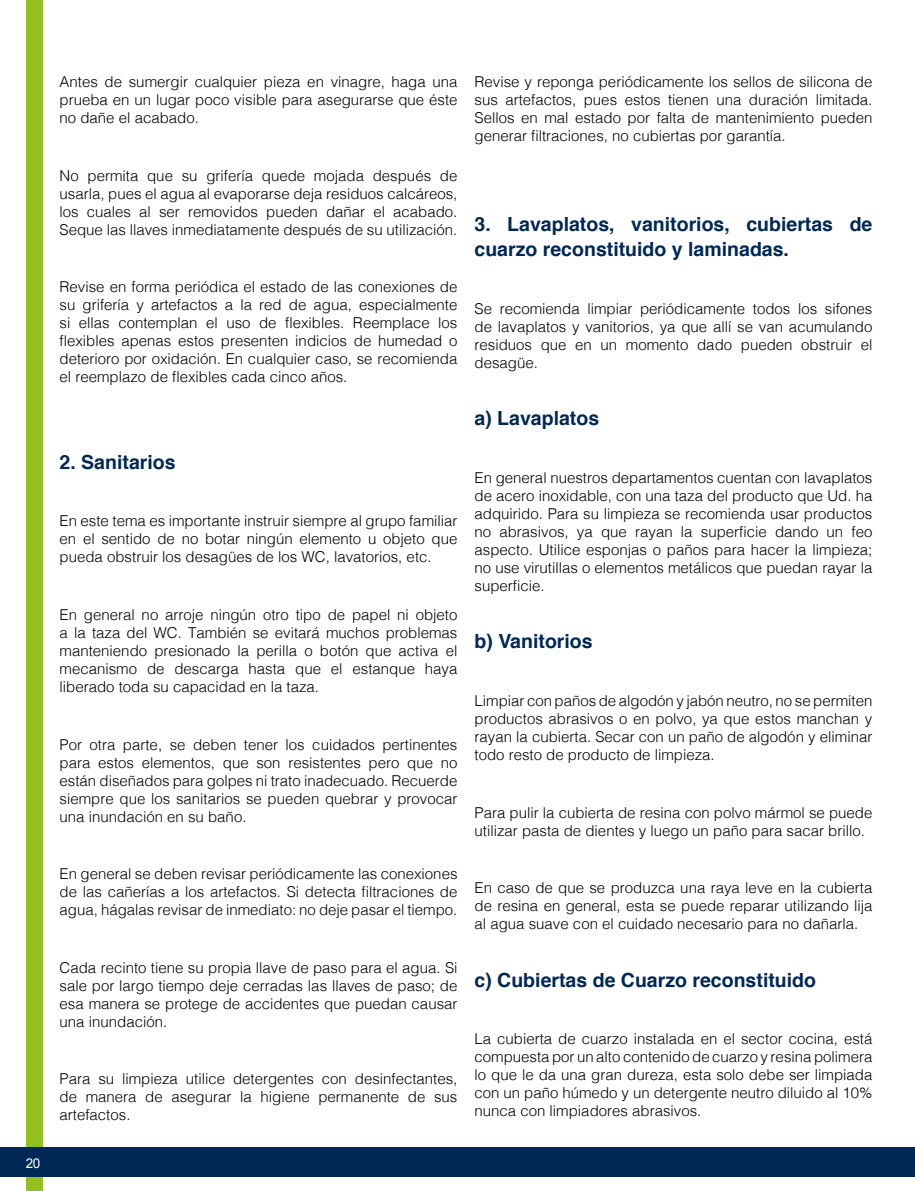
<style>
.page{position:relative;width:915px;height:1191px;background:#fff}
.page>*{position:absolute;margin:0;border:0;box-sizing:border-box;transform-origin:0 0}
.t1{font:700 19.5px/25.5px "Helvetica";color:#002856}
.t2{font:300 15px/18px "Helvetica";color:#000;text-align:justify}
.t3{font:13.5px "Arial";color:#fff}
</style>
<div class="page">
<div style="left:26px;top:0;width:17px;height:1191px;background:#92c020"></div>
<div style="left:0;top:1147px;width:914px;height:29px;background:#002856"></div>
<p class="t3" style="left:26px;top:1154px;width:16px">20</p>
<p class="t2" style="left:60px;top:72px;width:399px">Antes de sumergir cualquier pieza en vinagre, haga una prueba en un lugar poco visible para asegurarse que éste no dañe el acabado.</p>
<p class="t2" style="left:60px;top:165px;width:399px">No permita que su grifería quede mojada después de usarla, pues el agua al evaporarse deja residuos calcáreos, los cuales al ser removidos pueden dañar el acabado.<br>Seque las llaves inmediatamente después de su utilización.</p>
<p class="t2" style="left:60px;top:277px;width:399px">Revise en forma periódica el estado de las conexiones de su grifería y artefactos a la red de agua, especialmente si ellas contemplan el uso de flexibles. Reemplace los flexibles apenas estos presenten indicios de humedad o deterioro por oxidación. En cualquier caso, se recomienda el reemplazo de flexibles cada cinco años.</p>
<h1 class="t1" style="left:60px;top:449px;width:117px">2. Sanitarios</h1>
<p class="t2" style="left:60px;top:511px;width:399px">En este tema es importante instruir siempre al grupo familiar en el sentido de no botar ningún elemento u objeto que pueda obstruir los desagües de los WC, lavatorios, etc.</p>
<p class="t2" style="left:60px;top:604px;width:399px">En general no arroje ningún otro tipo de papel ni objeto a la taza del WC. También se evitará muchos problemas manteniendo presionado la perilla o botón que activa el mecanismo de descarga hasta que el estanque haya liberado toda su capacidad en la taza.</p>
<p class="t2" style="left:60px;top:734px;width:399px">Por otra parte, se deben tener los cuidados pertinentes para estos elementos, que son resistentes pero que no están diseñados para golpes ni trato inadecuado. Recuerde siempre que los sanitarios se pueden quebrar y provocar una inundación en su baño.</p>
<p class="t2" style="left:60px;top:863px;width:399px">En general se deben revisar periódicamente las conexiones de las cañerías a los artefactos. Si detecta filtraciones de agua, hágalas revisar de inmediato: no deje pasar el tiempo.</p>
<p class="t2" style="left:60px;top:957px;width:399px">Cada recinto tiene su propia llave de paso para el agua. Si sale por largo tiempo deje cerradas las llaves de paso; de esa manera se protege de accidentes que puedan causar una inundación.</p>
<p class="t2" style="left:60px;top:1068px;width:399px">Para su limpieza utilice detergentes con desinfectantes, de manera de asegurar la higiene permanente de sus artefactos.</p>
<p class="t2" style="left:474px;top:72px;width:399px">Revise y reponga periódicamente los sellos de silicona de sus artefactos, pues estos tienen una duración limitada.<br>Sellos en mal estado por falta de mantenimiento pueden generar filtraciones, no cubiertas por garantía.</p>
<h1 class="t1" style="left:474px;top:211px;width:399px">3. Lavaplatos, vanitorios, cubiertas de cuarzo reconstituido y laminadas.</h1>
<p class="t2" style="left:474px;top:298px;width:399px">Se recomienda limpiar periódicamente todos los sifones de lavaplatos y vanitorios, ya que allí se van acumulando residuos que en un momento dado pueden obstruir el desagüe.</p>
<h1 class="t1" style="left:474px;top:406px;width:126px">a) Lavaplatos</h1>
<p class="t2" style="left:474px;top:467px;width:399px">En general nuestros departamentos cuentan con lavaplatos de acero inoxidable, con una taza del producto que Ud. ha adquirido. Para su limpieza se recomienda usar productos no abrasivos, ya que rayan la superficie dando un feo aspecto. Utilice esponjas o paños para hacer la limpieza; no use virutillas o elementos metálicos que puedan rayar la superficie.</p>
<h1 class="t1" style="left:474px;top:629px;width:120px">b) Vanitorios</h1>
<p class="t2" style="left:474px;top:690px;width:399px">Limpiar con paños de algodón y jabón neutro, no se permiten productos abrasivos o en polvo, ya que estos manchan y rayan la cubierta. Secar con un paño de algodón y eliminar todo resto de producto de limpieza.</p>
<p class="t2" style="left:474px;top:802px;width:399px">Para pulir la cubierta de resina con polvo mármol se puede utilizar pasta de dientes y luego un paño para sacar brillo.</p>
<p class="t2" style="left:474px;top:877px;width:399px">En caso de que se produzca una raya leve en la cubierta de resina en general, esta se puede reparar utilizando lija al agua suave con el cuidado necesario para no dañarla.</p>
<h1 class="t1" style="left:474px;top:967px;width:343px">c) Cubiertas de Cuarzo reconstituido</h1>
<p class="t2" style="left:474px;top:1029px;width:399px">La cubierta de cuarzo instalada en el sector cocina, está compuesta por un alto contenido de cuarzo y resina polimera lo que le da una gran dureza, esta solo debe ser limpiada con un paño húmedo y un detergente neutro diluido al 10% nunca con limpiadores abrasivos.</p>
</div>
